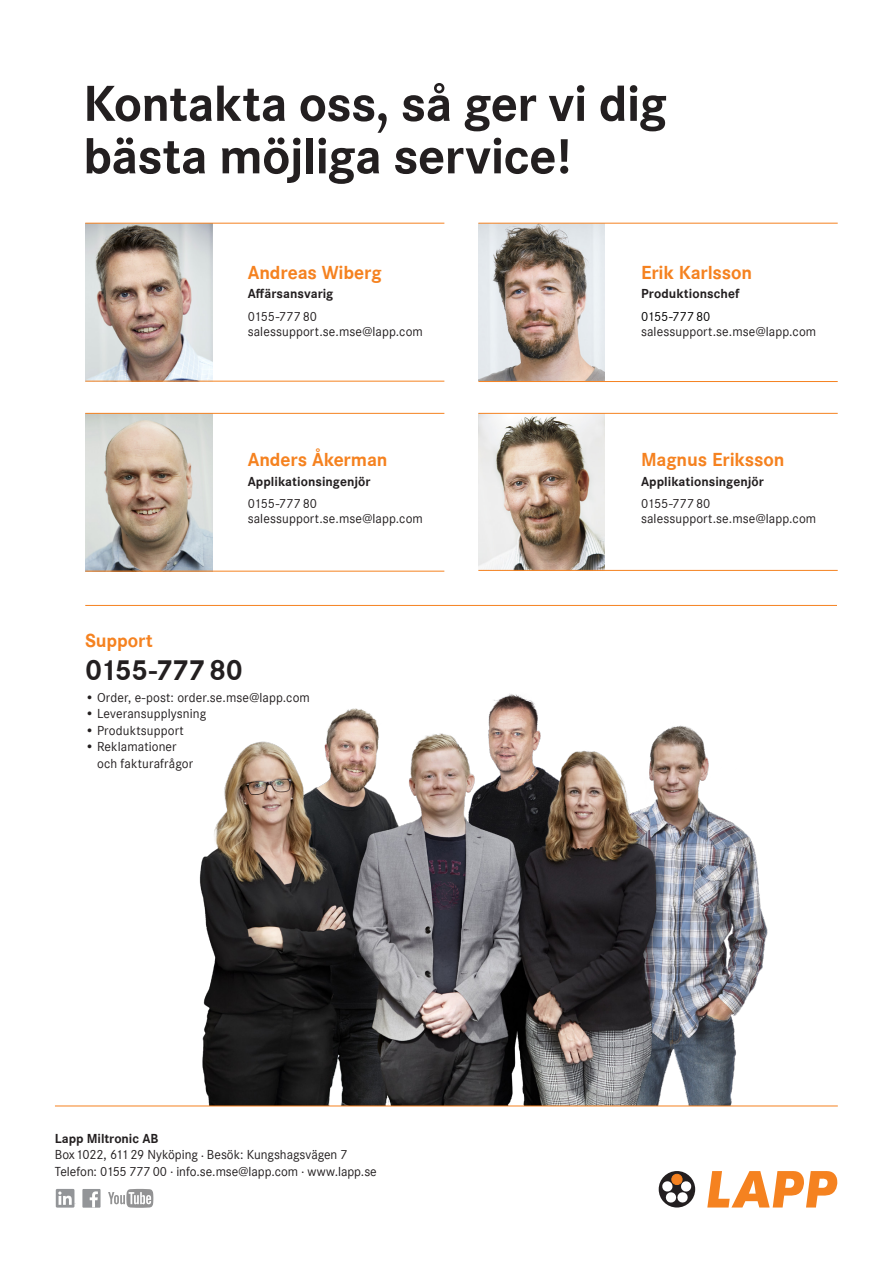
<style>
.page{position:relative;width:893px;height:1263px;background:#fff}
.page>*{position:absolute;margin:0;border:0;box-sizing:border-box;transform-origin:0 0}
._2023_Rubrik_35_35_flyer{font:700 52.5px/52.5px "Corporate S";letter-spacing:-.015em;color:#231f20}
._2023_Rubrik_20_00{font:700 30px "Corporate S";letter-spacing:-.03em;color:#231f20}
._2023_Rubrik_13_p{font:700 19.5px "Corporate S";letter-spacing:-.005em;color:#f58220}
._2023_Brödtext_11_pkt_u_indrag{font:13.5px/16.5px "Corporate S";letter-spacing:.005em;color:#231f20}
._2023_Brödtext_9_pkt_u_indrag{font:13.5px "Corporate S";letter-spacing:.01em;color:#231f20}
._2023_Rubrik_11_p{font:700 13.5px "Corporate S";letter-spacing:.005em;color:#231f20}
._2023_Brödtext_9_pkt_u_indrag-2{font:13.5px "Corporate S";color:#000}
</style>
<div class="page">
<img style="left:199px;top:693px;width:569px;height:412px">
<div style="left:56px;top:1189px;width:18px;height:18px;background:#939598"></div>
<svg style="left:58px;top:1191px;width:14px;height:14px"></svg>
<svg style="left:108px;top:1189px;width:45px;height:19px"></svg>
<div style="left:82px;top:1189px;width:19px;height:19px;background:#939598"></div>
<svg style="left:90px;top:1191px;width:8px;height:17px"></svg>
<svg style="left:707px;top:1171px;width:130px;height:36px"></svg>
<div style="left:659px;top:1171px;width:36px;height:36px;background:#231f20;border-radius:50%"></div>
<svg style="left:662px;top:1181px;width:30px;height:22px"></svg>
<div style="left:672px;top:1174px;width:10px;height:10px;background:#f58220;border-radius:50%"></div>
<div style="left:672px;top:1174px;width:10px;height:10px;border:1px solid #f58220;border-radius:50%"></div>
<img style="left:85px;top:224px;width:128px;height:157px">
<img style="left:478px;top:224px;width:127px;height:157px">
<img style="left:478px;top:414px;width:127px;height:156px">
<img style="left:85px;top:414px;width:128px;height:157px">
<hr style="left:85px;top:381px;width:359px;height:1px;background:#f58220">
<hr style="left:478px;top:570px;width:360px;height:1px;background:#f58220">
<hr style="left:85px;top:571px;width:359px;height:1px;background:#f58220">
<hr style="left:478px;top:223px;width:360px;height:1px;background:#f58220">
<hr style="left:478px;top:381px;width:360px;height:1px;background:#f58220">
<hr style="left:85px;top:413px;width:359px;height:1px;background:#f58220">
<hr style="left:478px;top:413px;width:360px;height:1px;background:#f58220">
<hr style="left:85px;top:605px;width:752px;height:1px;background:#f58220">
<hr style="left:85px;top:223px;width:359px;height:1px;background:#f58220">
<hr style="left:55px;top:1105px;width:783px;height:1px;background:#f58220">
<p class="_2023_Rubrik_35_35_flyer" style="left:83px;top:75px;width:585px">Kontakta oss, så ger vi dig bästa möjliga service!</p>
<p class="_2023_Rubrik_13_p" style="left:248px;top:259px;width:136px">Andreas Wiberg</p>
<p class="_2023_Rubrik_11_p" style="left:248px;top:285px;width:87px">Affärsansvarig</p>
<p class="_2023_Brödtext_9_pkt_u_indrag" style="left:248px;top:307px;width:71px">0155-777 80</p>
<p class="_2023_Brödtext_9_pkt_u_indrag" style="left:248px;top:322px;width:177px">salessupport.se.mse@lapp.com</p>
<p class="_2023_Rubrik_13_p" style="left:248px;top:446px;width:141px">Anders Åkerman</p>
<p class="_2023_Rubrik_11_p" style="left:248px;top:472px;width:124px">Applikationsingenjör</p>
<p class="_2023_Brödtext_9_pkt_u_indrag" style="left:248px;top:494px;width:71px">0155-777 80</p>
<p class="_2023_Brödtext_9_pkt_u_indrag" style="left:248px;top:509px;width:177px">salessupport.se.mse@lapp.com</p>
<p class="_2023_Rubrik_13_p" style="left:85px;top:627px;width:69px">Support</p>
<p class="_2023_Rubrik_20_00" style="left:85px;top:649px;width:159px">0155-777 80</p>
<p class="_2023_Brödtext_11_pkt_u_indrag" style="left:85px;top:689px;width:226px">• Order, e-post: order.se.mse@lapp.com</p>
<p class="_2023_Brödtext_11_pkt_u_indrag" style="left:85px;top:705px;width:123px">• Leveransupplysning</p>
<p class="_2023_Brödtext_11_pkt_u_indrag" style="left:85px;top:722px;width:100px">• Produktsupport</p>
<p class="_2023_Brödtext_11_pkt_u_indrag" style="left:97px;top:738px;width:98px;text-indent:-12px">• Reklamationer och fakturafrågor</p>
<p class="_2023_Rubrik_11_p" style="left:55px;top:1129px;width:105px">Lapp Miltronic AB</p>
<p class="_2023_Brödtext_11_pkt_u_indrag" style="left:55px;top:1146px;width:294px">Box 1022, 611 29 Nyköping . Besök: Kungshagsvägen 7</p>
<p class="_2023_Brödtext_11_pkt_u_indrag" style="left:55px;top:1162px;width:323px">Telefon: 0155 777 00 . info.se.mse@lapp.com . www.lapp.se</p>
<p class="_2023_Rubrik_13_p" style="left:641px;top:259px;width:113px">Erik Karlsson</p>
<p class="_2023_Rubrik_11_p" style="left:641px;top:285px;width:100px">Produktionschef</p>
<p class="_2023_Brödtext_9_pkt_u_indrag-2" style="left:641px;top:307px;width:71px">0155-777 80</p>
<p class="_2023_Brödtext_9_pkt_u_indrag" style="left:641px;top:322px;width:177px">salessupport.se.mse@lapp.com</p>
<p class="_2023_Rubrik_13_p" style="left:641px;top:446px;width:145px">Magnus Eriksson</p>
<p class="_2023_Rubrik_11_p" style="left:641px;top:472px;width:124px">Applikationsingenjör</p>
<p class="_2023_Brödtext_9_pkt_u_indrag" style="left:641px;top:494px;width:71px">0155-777 80</p>
<p class="_2023_Brödtext_9_pkt_u_indrag" style="left:641px;top:509px;width:177px">salessupport.se.mse@lapp.com</p>
</div>
